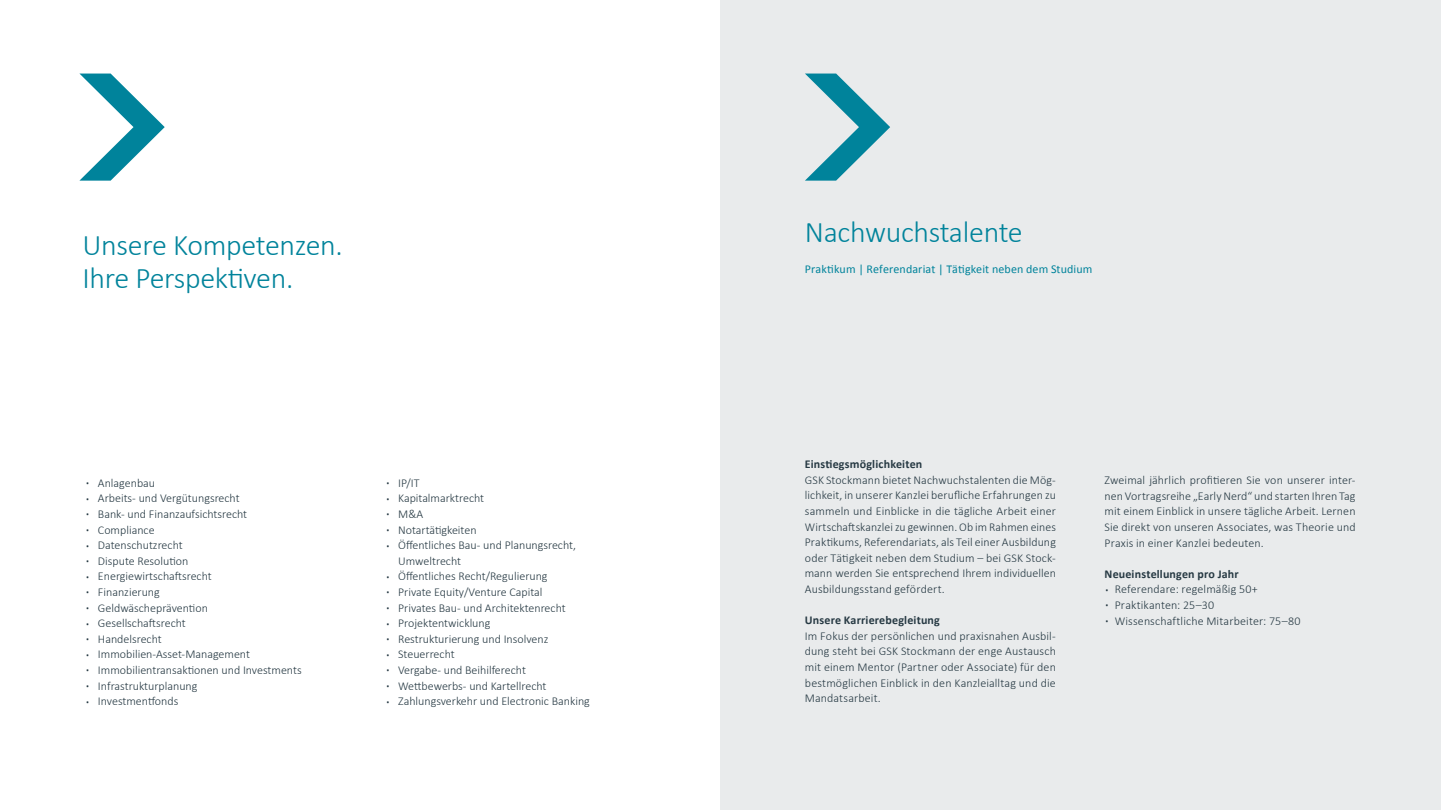
<style>
.page{position:relative;width:1441px;height:810px;background:#fff}
.page>*{position:absolute;margin:0;border:0;box-sizing:border-box;transform-origin:0 0}
.t1{font:300 30px "Calibri";letter-spacing:-.01em;color:#00839b}
.Fließtext_aspahlt{font:300 12px/15.6px "Calibri";color:#263943;text-align:justify}
.Fließtext_aspahlt-2{font:700 12px "Calibri";letter-spacing:.015em;color:#263943}
.t2{font:12px "Calibri";letter-spacing:.01em;color:#00839b}
.s1{font-size:20.4px}
</style>
<div class="page">
<div style="left:720px;top:0;width:720px;height:810px;background:#e9ebec"></div>
<svg style="left:79px;top:74px;width:86px;height:107px"></svg>
<svg style="left:805px;top:74px;width:85px;height:107px"></svg>
<p class="t1" style="left:82px;top:227px;width:262px">Unsere Kompetenzen.</p>
<p class="t1" style="left:82px;top:260px;width:212px">Ihre Perspektiven.</p>
<p class="Fließtext_aspahlt" style="left:85px;top:474px;width:71px"><span class="s1">·</span> Anlagenbau</p>
<p class="Fließtext_aspahlt" style="left:85px;top:490px;width:156px"><span class="s1">·</span> Arbeits- und Vergütungsrecht</p>
<p class="Fließtext_aspahlt" style="left:85px;top:506px;width:163px"><span class="s1">·</span> Bank- und Finanzaufsichtsrecht</p>
<p class="Fließtext_aspahlt" style="left:85px;top:521px;width:71px"><span class="s1">·</span> Compliance</p>
<p class="Fließtext_aspahlt" style="left:85px;top:537px;width:99px"><span class="s1">·</span> Datenschutzrecht</p>
<p class="Fließtext_aspahlt" style="left:85px;top:552px;width:105px"><span class="s1">·</span> Dispute Resolution</p>
<p class="Fließtext_aspahlt" style="left:85px;top:568px;width:128px"><span class="s1">·</span> Energiewirtschaftsrecht</p>
<p class="Fließtext_aspahlt" style="left:85px;top:584px;width:76px"><span class="s1">·</span> Finanzierung</p>
<p class="Fließtext_aspahlt" style="left:85px;top:599px;width:124px"><span class="s1">·</span> Geldwäscheprävention</p>
<p class="Fließtext_aspahlt" style="left:85px;top:615px;width:102px"><span class="s1">·</span> Gesellschaftsrecht</p>
<p class="Fließtext_aspahlt" style="left:85px;top:630px;width:78px"><span class="s1">·</span> Handelsrecht</p>
<p class="Fließtext_aspahlt" style="left:85px;top:646px;width:166px"><span class="s1">·</span> Immobilien-Asset-Management</p>
<p class="Fließtext_aspahlt" style="left:85px;top:662px;width:218px"><span class="s1">·</span> Immobilientransaktionen und Investments</p>
<p class="Fließtext_aspahlt" style="left:85px;top:677px;width:114px"><span class="s1">·</span> Infrastrukturplanung</p>
<p class="Fließtext_aspahlt" style="left:85px;top:693px;width:95px"><span class="s1">·</span> Investmentfonds</p>
<p class="Fließtext_aspahlt" style="left:385px;top:474px;width:36px"><span class="s1">·</span> IP/IT</p>
<p class="Fließtext_aspahlt" style="left:385px;top:490px;width:100px"><span class="s1">·</span> Kapitalmarktrecht</p>
<p class="Fließtext_aspahlt" style="left:385px;top:506px;width:39px"><span class="s1">·</span> M&amp;A</p>
<p class="Fließtext_aspahlt" style="left:385px;top:521px;width:93px"><span class="s1">·</span> Notartätigkeiten</p>
<p class="Fließtext_aspahlt" style="left:398px;top:537px;width:179px;text-indent:-13px"><span class="s1">·</span> Öffentliches Bau- und Planungsrecht,<br>Umweltrecht</p>
<p class="Fließtext_aspahlt" style="left:385px;top:568px;width:164px"><span class="s1">·</span> Öffentliches Recht/Regulierung</p>
<p class="Fließtext_aspahlt" style="left:385px;top:584px;width:159px"><span class="s1">·</span> Private Equity/Venture Capital</p>
<p class="Fließtext_aspahlt" style="left:385px;top:599px;width:182px"><span class="s1">·</span> Privates Bau- und Architektenrecht</p>
<p class="Fließtext_aspahlt" style="left:385px;top:615px;width:106px"><span class="s1">·</span> Projektentwicklung</p>
<p class="Fließtext_aspahlt" style="left:385px;top:630px;width:164px"><span class="s1">·</span> Restrukturierung und Insolvenz</p>
<p class="Fließtext_aspahlt" style="left:385px;top:646px;width:71px"><span class="s1">·</span> Steuerrecht</p>
<p class="Fließtext_aspahlt" style="left:385px;top:662px;width:142px"><span class="s1">·</span> Vergabe- und Beihilferecht</p>
<p class="Fließtext_aspahlt" style="left:385px;top:677px;width:162px"><span class="s1">·</span> Wettbewerbs- und Kartellrecht</p>
<p class="Fließtext_aspahlt" style="left:385px;top:693px;width:206px"><span class="s1">·</span> Zahlungsverkehr und Electronic Banking</p>
<p class="t1" style="left:804px;top:214px;width:219px">Nachwuchstalente</p>
<p class="t2" style="left:804px;top:261px;width:289px">Praktikum | Referendariat | Tätigkeit neben dem Studium</p>
<p class="Fließtext_aspahlt-2" style="left:804px;top:457px;width:119px">Einstiegsmöglichkeiten</p>
<p class="Fließtext_aspahlt" style="left:804px;top:471px;width:252px">GSK Stockmann bietet Nachwuchstalenten die Mög&shy;lichkeit, in unserer Kanzlei berufliche Erfahrungen zu sammeln und Einblicke in die tägliche Arbeit einer Wirtschaftskanzlei zu gewinnen. Ob im Rahmen eines Praktikums, Referendariats, als Teil einer Ausbildung oder Tätigkeit neben dem Studium – bei GSK Stock&shy;mann werden Sie entsprechend Ihrem individuellen Ausbildungsstand gefördert.</p>
<p class="Fließtext_aspahlt-2" style="left:804px;top:613px;width:136px">Unsere Karrierebegleitung</p>
<p class="Fließtext_aspahlt" style="left:804px;top:627px;width:252px">Im Fokus der persönlichen und praxisnahen Ausbil&shy;dung steht bei GSK Stockmann der enge Austausch mit einem Mentor (Partner oder Associate) für den bestmöglichen Einblick in den Kanzleialltag und die Mandatsarbeit.</p>
<p class="Fließtext_aspahlt" style="left:1104px;top:472px;width:252px">Zweimal jährlich profitieren Sie von unserer inter&shy;nen Vortragsreihe „Early Nerd“ und starten Ihren Tag mit einem Einblick in unsere tägliche Arbeit. Lernen Sie direkt von unseren Associates, was Theorie und Praxis in einer Kanzlei bedeuten.</p>
<p class="Fließtext_aspahlt-2" style="left:1104px;top:566px;width:136px">Neueinstellungen pro Jahr</p>
<p class="Fließtext_aspahlt" style="left:1104px;top:581px;width:155px"><span class="s1">·</span> Referendare: regelmäßig 50+ <span class="s1">·</span> Praktikanten: 25–30</p>
<p class="Fließtext_aspahlt" style="left:1104px;top:612px;width:197px"><span class="s1">·</span> Wissenschaftliche Mitarbeiter: 75–80</p>
</div>
